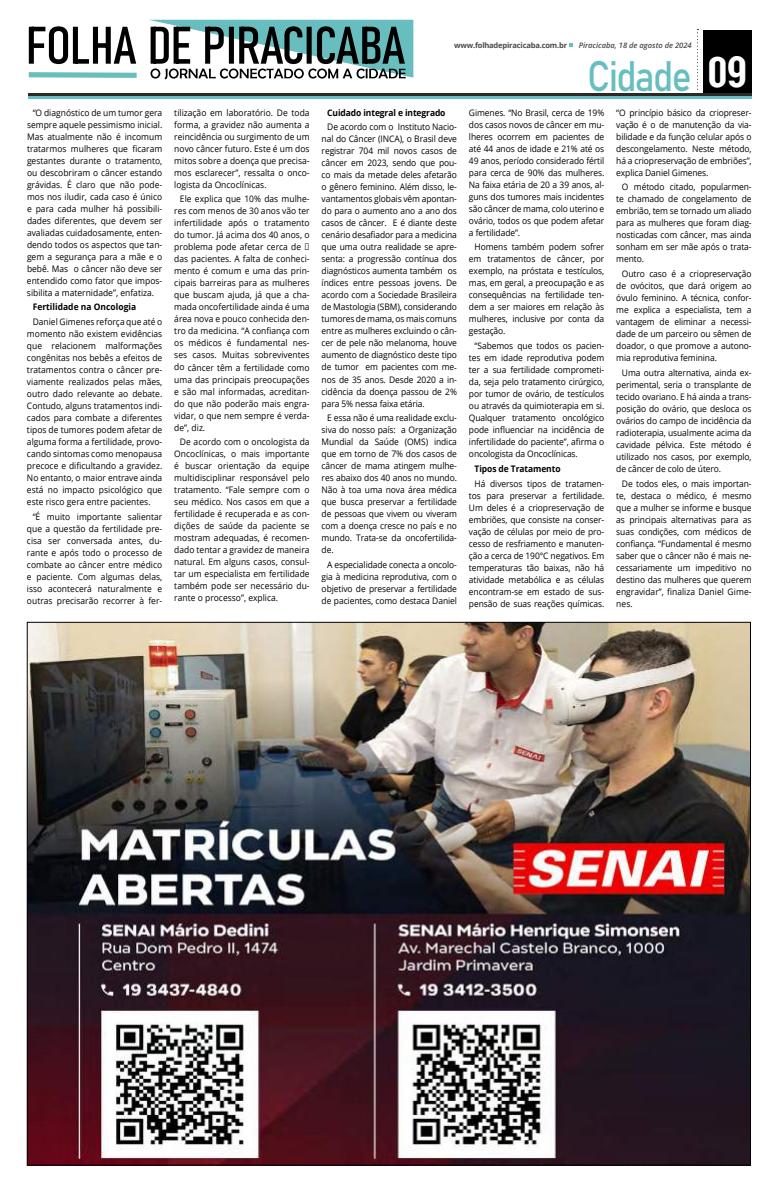
<style>
.page{position:relative;width:780px;height:1191px;background:#fff}
.page>*{position:absolute;margin:0;border:0;box-sizing:border-box;transform-origin:0 0}
.t1{font:42.1px "Bahnschrift";letter-spacing:-.045em;color:#67bec0;scale:.89 1}
.t2{font:9px/12px "Open Sans";letter-spacing:-.01em;color:#000;text-align:justify;scale:.94 1}
.t3{font:700 9px "Open Sans";letter-spacing:-.01em;color:#000;scale:.94 1}
.t4{font:700 7.6px "Open Sans";letter-spacing:-.025em;color:#4a4948}
.t5{font:italic 600 7.6px "Open Sans";color:#4a4948}
.s1{font-family:"Arena Condensed";font-weight:700;font-size:40.6px;color:#fff}
</style>
<div class="page">
<div style="left:703px;top:31px;width:48px;height:64px;background:#000"></div>
<hr style="left:28px;top:97px;width:723px;height:2px;background:#67bec0">
<hr style="left:28px;top:93px;width:723px;height:3px;background:#2c2824">
<svg style="left:697px;top:29px;width:1px;height:61px"></svg>
<svg style="left:569px;top:44px;width:4px;height:3px"></svg>
<svg style="left:28px;top:20px;width:385px;height:59px"></svg>
<img style="left:29px;top:624px;width:719px;height:539px">
<p class="t2" style="left:27px;top:106px;width:145px;text-indent:6px">“O diagnóstico de um tumor gera sempre aquele pessimismo inicial.<br>Mas atualmente não é incomum tratarmos mulheres que ficaram gestantes durante o tratamento, ou descobriram o câncer estando grávidas. É claro que não pode&shy;mos nos iludir, cada caso é único e para cada mulher há possibili&shy;dades diferentes, que devem ser avaliadas cuidadosamente, enten&shy;dendo todos os aspectos que tan&shy;gem a segurança para a mãe e o bebê. Mas o câncer não deve ser entendido como fator que impos&shy;sibilita a maternidade”, enfatiza.</p>
<p class="t3" style="left:33px;top:301px;width:112px">Fertilidade na Oncologia</p>
<p class="t2" style="left:27px;top:316px;width:145px;text-indent:6px">Daniel Gimenes reforça que até o momento não existem evidências que relacionem malformações congênitas nos bebês a efeitos de tratamentos contra o câncer pre&shy;viamente realizados pelas mães, outro dado relevante ao debate.<br>Contudo, alguns tratamentos indi&shy;cados para combate a diferentes tipos de tumores podem afetar de alguma forma a fertilidade, provo&shy;cando sintomas como menopausa precoce e dificultando a gravidez.<br>No entanto, o maior entrave ainda está no impacto psicológico que este risco gera entre pacientes.</p>
<p class="t2" style="left:27px;top:511px;width:145px;text-indent:6px">“É muito importante salientar que a questão da fertilidade pre&shy;cisa ser conversada antes, du&shy;rante e após todo o processo de combate ao câncer entre médico e paciente. Com algumas delas, isso acontecerá naturalmente e outras precisarão recorrer à fer-</p>
<p class="t2" style="left:174px;top:106px;width:145px">tilização em laboratório. De toda forma, a gravidez não aumenta a reincidência ou surgimento de um novo câncer futuro. Este é um dos mitos sobre a doença que precisa&shy;mos esclarecer”, ressalta o onco&shy;logista da Oncoclínicas.</p>
<p class="t2" style="left:174px;top:193px;width:145px;text-indent:6px">Ele explica que 10% das mulhe&shy;res com menos de 30 anos vão ter infertilidade após o tratamento do tumor. Já acima dos 40 anos, o problema pode afetar cerca de ⅓ das pacientes. A falta de conheci&shy;mento é comum e uma das prin&shy;cipais barreiras para as mulheres que buscam ajuda, já que a cha&shy;mada oncofertilidade ainda é uma área nova e pouco conhecida den&shy;tro da medicina. “A confiança com os médicos é fundamental nes&shy;ses casos. Muitas sobreviventes do câncer têm a fertilidade como uma das principais preocupações e são mal informadas, acreditan&shy;do que não poderão mais engra&shy;vidar, o que nem sempre é verda&shy;de”, diz.</p>
<p class="t2" style="left:174px;top:436px;width:145px;text-indent:6px">De acordo com o oncologista da Oncoclínicas, o mais importante é buscar orientação da equipe multidisciplinar responsável pelo tratamento. “Fale sempre com o seu médico. Nos casos em que a fertilidade é recuperada e as con&shy;dições de saúde da paciente se mostram adequadas, é recomen&shy;dado tentar a gravidez de maneira natural. Em alguns casos, consul&shy;tar um especialista em fertilidade também pode ser necessário du&shy;rante o processo”, explica.</p>
<p class="t4" style="left:454px;top:40px;width:114px">www.folhadepiracicaba.com.br</p>
<p class="t5" style="left:578px;top:40px;width:114px">Piracicaba, 18 de agosto de 2024</p>
<p class="t3" style="left:327px;top:106px;width:127px">Cuidado integral e integrado</p>
<p class="t2" style="left:321px;top:121px;width:145px;text-indent:6px">De acordo com o Instituto Nacio&shy;nal do Câncer (INCA), o Brasil deve registrar 704 mil novos casos de câncer em 2023, sendo que pou&shy;co mais da metade deles afetarão o gênero feminino. Além disso, le&shy;vantamentos globais vêm apontan&shy;do para o aumento ano a ano dos casos de câncer. E é diante deste cenário desafiador para a medicina que uma outra realidade se apre&shy;senta: a progressão contínua dos diagnósticos aumenta também os índices entre pessoas jovens. De acordo com a Sociedade Brasileira de Mastologia (SBM), considerando tumores de mama, os mais comuns entre as mulheres excluindo o cân&shy;cer de pele não melanoma, houve aumento de diagnóstico deste tipo de tumor em pacientes com me&shy;nos de 35 anos. Desde 2020 a in&shy;cidência da doença passou de 2% para 5% nessa faixa etária.</p>
<p class="t2" style="left:321px;top:412px;width:145px;text-indent:6px">E essa não é uma realidade exclu&shy;siva do nosso país: a Organização Mundial da Saúde (OMS) indica que em torno de 7% dos casos de câncer de mama atingem mulhe&shy;res abaixo dos 40 anos no mundo.<br>Não à toa uma nova área médica que busca preservar a fertilidade de pessoas que vivem ou viveram com a doença cresce no país e no mundo. Trata-se da oncofertilida&shy;de.</p>
<p class="t2" style="left:321px;top:559px;width:145px;text-indent:6px">A especialidade conecta a oncolo&shy;gia à medicina reprodutiva, com o objetivo de preservar a fertilidade de pacientes, como destaca Daniel</p>
<h1 class="t1" style="left:587px;top:44px;width:181px">Cidade <span class="s1">09</span></h1>
<p class="t2" style="left:469px;top:106px;width:145px">Gimenes. “No Brasil, cerca de 19% dos casos novos de câncer em mu&shy;lheres ocorrem em pacientes de até 44 anos de idade e 21% até os 49 anos, período considerado fértil para cerca de 90% das mulheres.<br>Na faixa etária de 20 a 39 anos, al&shy;guns dos tumores mais incidentes são câncer de mama, colo uterino e ovário, todos os que podem afetar a fertilidade”.</p>
<p class="t2" style="left:469px;top:241px;width:145px;text-indent:6px">Homens também podem sofrer em tratamentos de câncer, por exemplo, na próstata e testículos, mas, em geral, a preocupação e as consequências na fertilidade ten&shy;dem a ser maiores em relação às mulheres, inclusive por conta da gestação.</p>
<p class="t2" style="left:469px;top:340px;width:145px;text-indent:6px">“Sabemos que todos os pacien&shy;tes em idade reprodutiva podem ter a sua fertilidade comprometi&shy;da, seja pelo tratamento cirúrgico, por tumor de ovário, de testículos ou através da quimioterapia em si.<br>Qualquer tratamento oncológico pode influenciar na incidência de infertilidade do paciente”, afirma o oncologista da Oncoclínicas.</p>
<p class="t3" style="left:474px;top:462px;width:93px">Tipos de Tratamento</p>
<p class="t2" style="left:469px;top:477px;width:145px;text-indent:6px">Há diversos tipos de tratamen&shy;tos para preservar a fertilidade.<br>Um deles é a criopreservação de embriões, que consiste na conser&shy;vação de células por meio de pro&shy;cesso de resfriamento e manuten&shy;ção a cerca de 190°C negativos. Em temperaturas tão baixas, não há atividade metabólica e as células encontram-se em estado de sus&shy;pensão de suas reações químicas.</p>
<p class="t2" style="left:616px;top:106px;width:145px">“O princípio básico da criopreser&shy;vação é o de manutenção da via&shy;bilidade e da função celular após o descongelamento. Neste método, há a criopreservação de embriões”, explica Daniel Gimenes.</p>
<p class="t2" style="left:616px;top:181px;width:145px;text-indent:6px">O método citado, popularmen&shy;te chamado de congelamento de embrião, tem se tornado um aliado para as mulheres que foram diag&shy;nosticadas com câncer, mas ainda sonham em ser mãe após o trata&shy;mento.</p>
<p class="t2" style="left:616px;top:268px;width:145px;text-indent:6px">Outro caso é a criopreservação de ovócitos, que dará origem ao óvulo feminino. A técnica, confor&shy;me explica a especialista, tem a vantagem de eliminar a necessi&shy;dade de um parceiro ou sêmen de doador, o que promove a autono&shy;mia reprodutiva feminina.</p>
<p class="t2" style="left:616px;top:367px;width:145px;text-indent:6px">Uma outra alternativa, ainda ex&shy;perimental, seria o transplante de tecido ovariano. E há ainda a trans&shy;posição do ovário, que desloca os ovários do campo de incidência da radioterapia, usualmente acima da cavidade pélvica. Este método é utilizado nos casos, por exemplo, de câncer de colo de útero.</p>
<p class="t2" style="left:616px;top:477px;width:145px;text-indent:6px">De todos eles, o mais importan&shy;te, destaca o médico, é mesmo que a mulher se informe e busque as principais alternativas para as suas condições, com médicos de confiança. “Fundamental é mesmo saber que o câncer não é mais ne&shy;cessariamente um impeditivo no destino das mulheres que querem engravidar”, finaliza Daniel Gime&shy;nes.</p>
</div>
